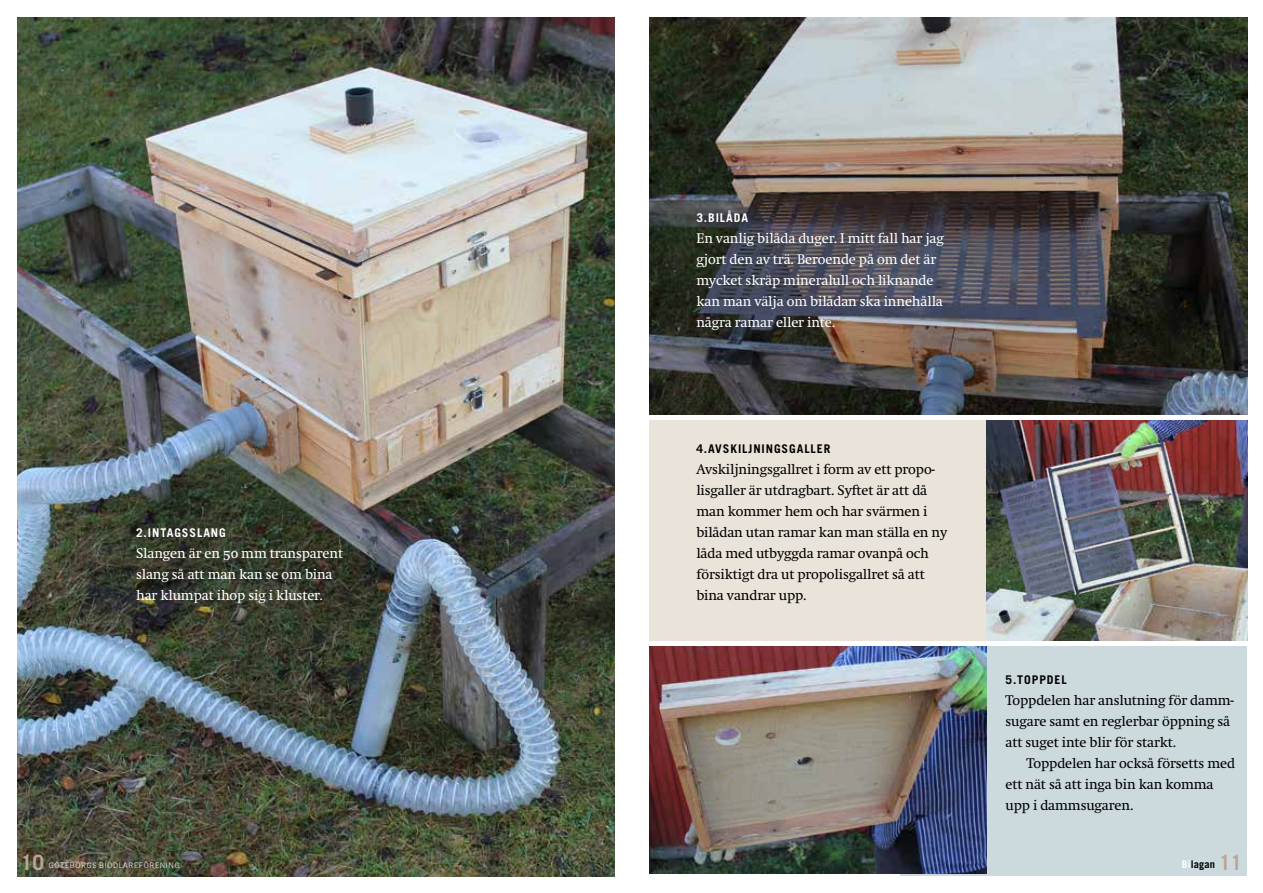
<style>
.page{position:relative;width:1263px;height:893px;background:#fff}
.page>*{position:absolute;margin:0;border:0;box-sizing:border-box;transform-origin:0 0}
.t1{font:700 21px "Trade Gothic";color:#bea491}
.t2{font:14.25px/21px "Swift Neue LT Pro";letter-spacing:-.01em;color:#000}
.t3{font:14.25px/21px "Swift Neue LT Pro";letter-spacing:-.01em;color:#fff}
.t4{font:700 12px "Trade Gothic";letter-spacing:.075em;color:#000}
.t5{font:700 12px "Trade Gothic";letter-spacing:.075em;color:#fff}
.t6{font:700 10.5px "Trade Gothic";letter-spacing:.01em;color:#000}
.t7{font:300 7.5px "Trade Gothic";letter-spacing:.085em;color:#fff}
.s1{color:#fff}
.s2{font-size:21px;color:#bea491}
</style>
<div class="page">
<div style="left:649px;top:420px;width:347px;height:220px;background:#eae3d9"></div>
<div style="left:900px;top:646px;width:347px;height:230px;background:#ccdade"></div>
<img style="left:987px;top:420px;width:260px;height:220px">
<img style="left:649px;top:17px;width:598px;height:398px">
<img style="left:649px;top:646px;width:338px;height:228px">
<img style="left:17px;top:17px;width:597px;height:859px">
<p class="t5" style="left:136px;top:525px;width:91px">2.INTAGSSLANG</p>
<p class="t3" style="left:136px;top:543px;width:209px">Slangen är en 50 mm transparent slang så att man kan se om bina har klumpat ihop sig i kluster.</p>
<p class="t5" style="left:696px;top:210px;width:53px">3.BILÅDA</p>
<p class="t3" style="left:696px;top:228px;width:249px">En vanlig bilåda duger. I mitt fall har jag gjort den av trä. Beroende på om det är mycket skräp mineralull och liknande kan man välja om bilådan ska innehålla några ramar eller inte.</p>
<p class="t4" style="left:696px;top:441px;width:136px">4.AVSKILJNINGSGALLER</p>
<p class="t2" style="left:696px;top:459px;width:252px">Avskiljningsgallret i form av ett propo&shy;lisgaller är utdragbart. Syftet är att då man kommer hem och har svärmen i bilådan utan ramar kan man ställa en ny låda med utbyggda ramar ovanpå och försiktigt dra ut propolisgallret så att bina vandrar upp.</p>
<p class="t4" style="left:1005px;top:672px;width:63px">5.TOPPDEL</p>
<p class="t2" style="left:1005px;top:690px;width:230px">Toppdelen har anslutning för damm&shy;sugare samt en reglerbar öppning så att suget inte blir för starkt.</p>
<p class="t2" style="left:1005px;top:753px;width:231px;text-indent:21px">Toppdelen har också försetts med ett nät så att inga bin kan komma upp i dammsugaren.</p>
<h1 class="t1" style="left:21px;top:850px;width:25px">10</h1>
<p class="t7" style="left:49px;top:860px;width:132px">GÖTEBORGS BIODLAREFÖRENING</p>
<p class="t6" style="left:1182px;top:857px;width:62px"><span class="s1">Bi</span>lagan <span class="s2">11</span></p>
</div>
